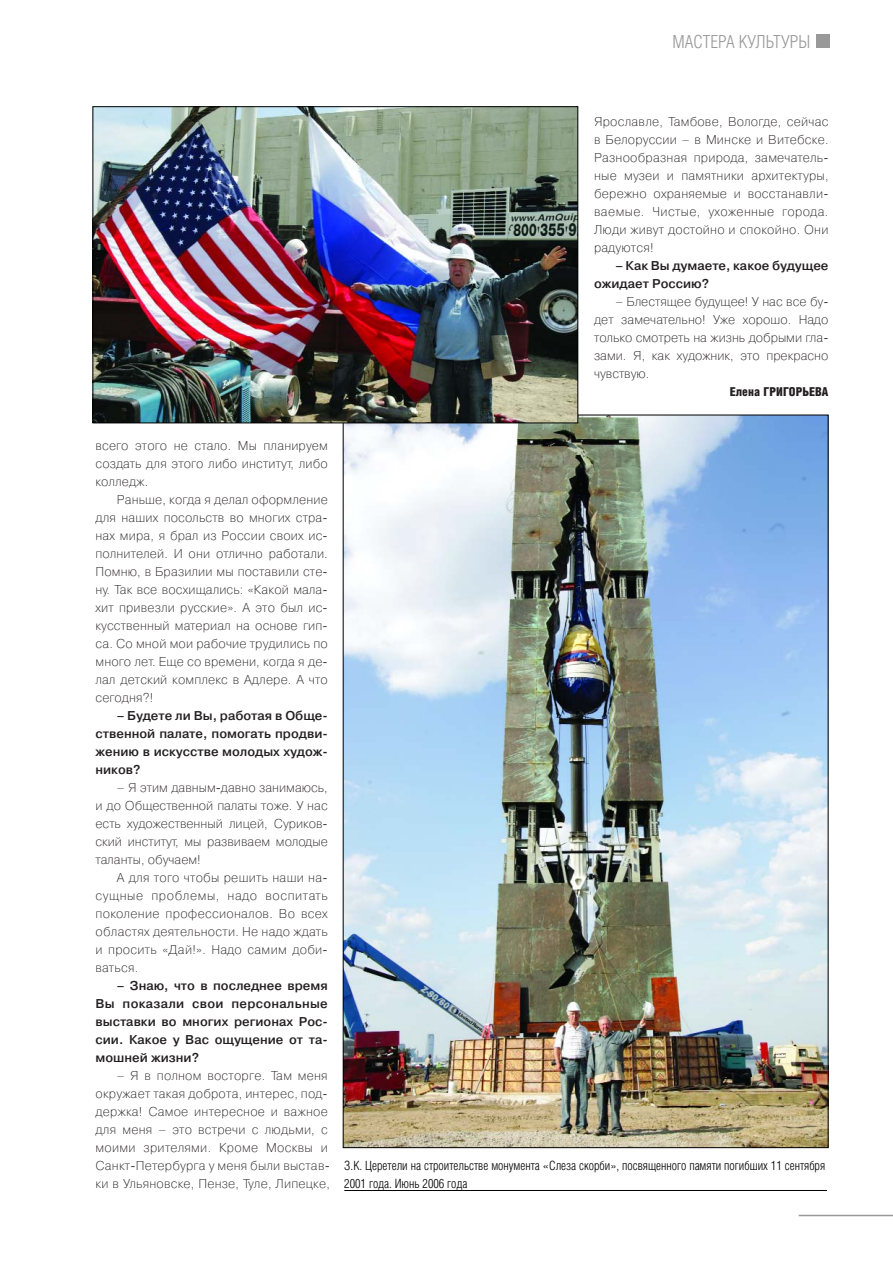
<style>
.page{position:relative;width:893px;height:1263px;background:#fff}
.page>*{position:absolute;margin:0;border:0;box-sizing:border-box;transform-origin:0 0}
.t1{font:300 18px "Helios Cond";color:#999}
.t2{font:12.75px/18px "Pragmatica Light C";letter-spacing:.015em;color:#231f20;text-align:justify}
.t3{font:700 12.75px/18px "Pragmatica Light C";color:#231f20;text-align:justify}
.t4{font:300 12.75px/18px "Helios Cond";color:#000}
.t5{font:900 12.3px "Helios Cond";color:#231f20}
</style>
<div class="page">
<div style="left:816px;top:34px;width:14px;height:14px;background:#999"></div>
<hr style="left:798px;top:1215px;width:94px;height:1px;background:#999">
<img style="left:345px;top:417px;width:481px;height:729px">
<hr style="left:344px;top:1190px;width:483px;height:1px;background:#000">
<img style="left:94px;top:108px;width:482px;height:313px">
<div style="left:92px;top:106px;width:486px;height:317px;border:1px solid #000"></div>
<h1 class="t1" style="left:672px;top:36px;width:139px">МАСТЕРА КУЛЬТУРЫ</h1>
<p class="t2" style="left:594px;top:113px;width:236px">Ярославле, Тамбове, Вологде, сейчас в Белоруссии – в Минске и Витебске.<br>Разнообразная природа, замечатель&shy;ные музеи и памятники архитектуры, бережно охраняемые и восстанавли&shy;ваемые. Чистые, ухоженные города.<br>Люди живут достойно и спокойно. Они радуются!</p>
<p class="t3" style="left:594px;top:257px;width:236px;text-indent:21px">– Как Вы думаете, какое будущее ожидает Россию?</p>
<p class="t2" style="left:594px;top:293px;width:236px;text-indent:21px">– Блестящее будущее! У нас все бу&shy;дет замечательно! Уже хорошо. Надо только смотреть на жизнь добрыми гла&shy;зами. Я, как художник, это прекрасно чувствую.</p>
<p class="t5" style="left:730px;top:388px;width:100px">Елена ГРИГОРЬЕВА</p>
<p class="t2" style="left:95px;top:437px;width:234px">всего этого не стало. Мы планируем создать для этого либо институт, либо колледж.</p>
<p class="t2" style="left:95px;top:491px;width:234px;text-indent:21px">Раньше, когда я делал оформление для наших посольств во многих стра&shy;нах мира, я брал из России своих ис&shy;полнителей. И они отлично работали.<br>Помню, в Бразилии мы поставили сте&shy;ну. Так все восхищались: «Какой мала&shy;хит привезли русские». А это был ис&shy;кусственный материал на основе гип&shy;са. Со мной мои рабочие трудились по много лет. Еще со времени, когда я де&shy;лал детский комплекс в Адлере. А что сегодня?!</p>
<p class="t3" style="left:95px;top:707px;width:234px;text-indent:21px">– Будете ли Вы, работая в Обще&shy;ственной палате, помогать продви&shy;жению в искусстве молодых худож&shy;ников?</p>
<p class="t2" style="left:95px;top:779px;width:234px;text-indent:21px">– Я этим давным-давно занимаюсь, и до Общественной палаты тоже. У нас есть художественный лицей, Суриков&shy;ский институт, мы развиваем молодые таланты, обучаем!</p>
<p class="t2" style="left:95px;top:869px;width:234px;text-indent:21px">А для того чтобы решить наши на&shy;сущные проблемы, надо воспитать поколение профессионалов. Во всех областях деятельности. Не надо ждать и просить «Дай!». Надо самим доби&shy;ваться.</p>
<p class="t3" style="left:95px;top:977px;width:234px;text-indent:21px">– Знаю, что в последнее время Вы показали свои персональные выставки во многих регионах Рос&shy;сии. Какое у Вас ощущение от та&shy;мошней жизни?</p>
<p class="t2" style="left:95px;top:1067px;width:236px;text-align:left;text-indent:21px">– Я в полном восторге. Там меня окружает такая доброта, интерес, под&shy;держка! Самое интересное и важное для меня – это встречи с людьми, с моими зрителями. Кроме Москвы и Санкт-Петербурга у меня были выстав&shy;ки в Ульяновске, Пензе, Туле, Липецке,</p>
<p class="t4" style="left:344px;top:1159px;width:482px">З.К. Церетели на строительстве монумента «Слеза скорби», посвященного памяти погибших 11 сентября<br>2001 года. Июнь 2006 года</p>
</div>
